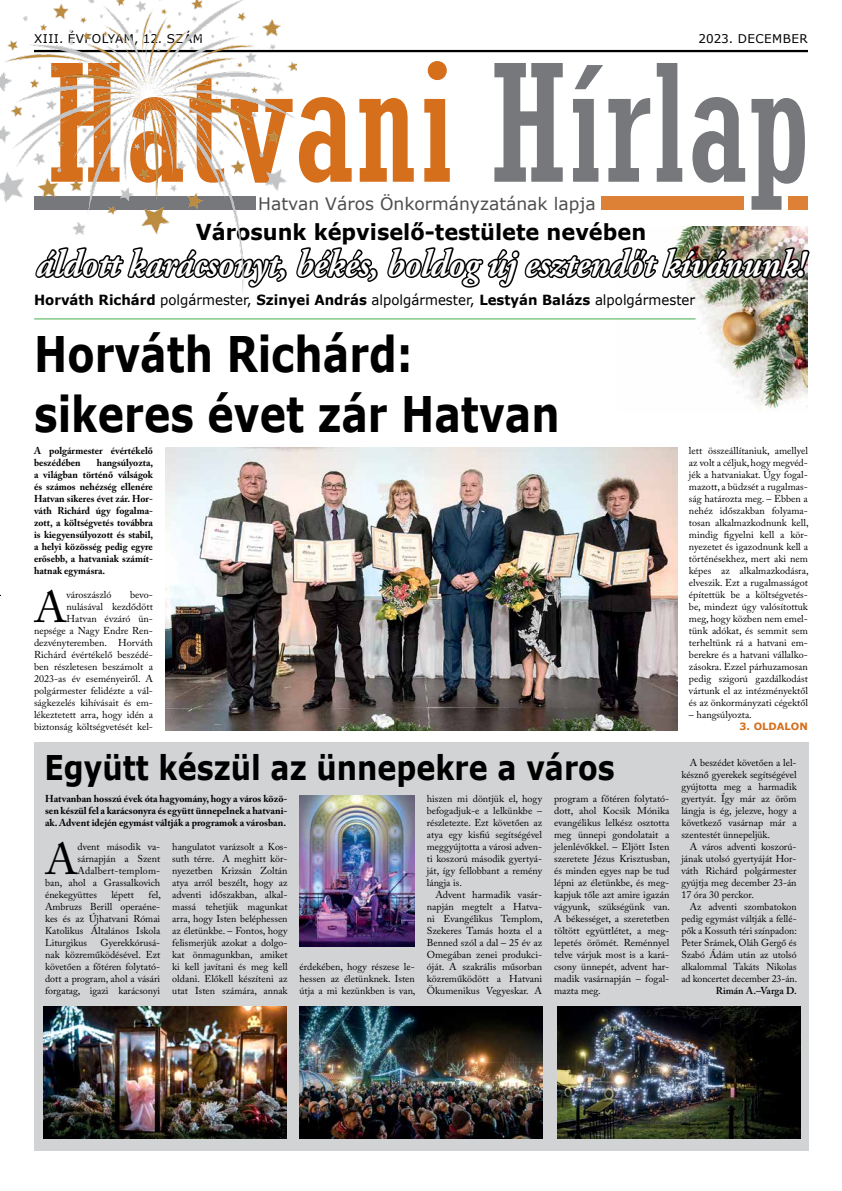
<style>
.page{position:relative;width:842px;height:1191px;background:#fff}
.page>*{position:absolute;margin:0;border:0;box-sizing:border-box;transform-origin:0 0}
.t1{font:700 49px/60px "Verdana";color:#000;scale:.81 1}
.t2{font:43.8px "Adobe Caslon Pro";color:#000}
.t3{font:italic 700 38px "Adobe Garamond Pro";color:#fff;scale:.91 1}
.t4{font:700 34px "Verdana";color:#000;scale:.84 1}
.t5{font:700 22px "Verdana";color:#000;scale:.95 1}
.t6{font:17.2px "Verdana";color:#4d4d4f}
.t7{font:14px "Verdana";color:#000;scale:.95 1}
.t8{font:12px "Verdana";letter-spacing:.035em;color:#000}
.t9{font:10px/12px "Adobe Caslon Pro";color:#000;text-align:justify}
.t10{font:700 10px/12px "Adobe Caslon Pro";color:#000;text-align:justify}
.t11{font:10px "Adobe Caslon Pro";letter-spacing:.02em;color:#000}
.t12{font:600 10px "Adobe Caslon Pro";color:#000}
.t13{font:700 10px "Verdana";color:#d66f1b}
.s1{font-weight:700}
</style>
<div class="page">
<img style="left:617px;top:226px;width:191px;height:185px">
<hr style="left:34px;top:50px;width:774px;height:2px;background:#000">
<div style="left:788px;top:196px;width:20px;height:14px;background:#dc8136"></div>
<svg style="left:296px;top:61px;width:154px;height:122px"></svg>
<svg style="left:494px;top:63px;width:311px;height:147px"></svg>
<svg style="left:296px;top:247px;width:82px;height:36px"></svg>
<img style="left:387px;top:246px;width:423px;height:43px">
<div style="left:34px;top:742px;width:774px;height:408px;background:#d1d3d4"></div>
<img style="left:300px;top:795px;width:115px;height:151px">
<img style="left:557px;top:1006px;width:243px;height:132px">
<img style="left:300px;top:1006px;width:242px;height:132px">
<img style="left:44px;top:1006px;width:242px;height:132px">
<img style="left:165px;top:448px;width:512px;height:282px">
<hr style="left:34px;top:319px;width:661px;height:1px;background:#41ad49">
<img style="left:0;top:0;width:296px;height:293px">
<p class="t8" style="left:34px;top:31px;width:170px">XIII. ÉVFOLYAM, 12. SZÁM</p>
<h3 class="t6" style="left:258px;top:191px;width:339px">Hatvan Város Önkormányzatának lapja</h3>
<p class="t8" style="left:698px;top:31px;width:111px">2023. DECEMBER</p>
<h3 class="t5" style="left:196px;top:216px;width:476px">Városunk képviselő-testülete nevében</h3>
<h3 class="t3" style="left:36px;top:242px;width:847px">áldott karácsonyt, békés, boldog új esztendőt kívánunk!</h3>
<h3 class="t7" style="left:34px;top:290px;width:697px"><span class="s1">Horváth Richárd</span> polgármester, <span class="s1">Szinyei András</span> alpolgármester, <span class="s1">Lestyán Balázs</span> alpolgármester</h3>
<h1 class="t1" style="left:34px;top:323px;width:650px">Horváth Richárd: sikeres évet zár Hatvan</h1>
<p class="t10" style="left:34px;top:445px;width:120px">A polgármester évértékelő beszédében</p>
<p class="t10" style="left:34px;top:457px;width:121px;text-indent:63px">hangsúlyozta, a világban történő válságok és számos nehézség ellenére Hatvan sikeres évet zár. Hor&shy;váth Richárd úgy fogalma&shy;zott, a költségvetés továbbra is kiegyensúlyozott és stabil, a helyi közösség pedig egyre erősebb, a hatvaniak számít&shy;hatnak egymásra.</p>
<h2 class="t2" style="left:34px;top:581px;width:34px">A</h2>
<p class="t9" style="left:67px;top:589px;width:47px">városzászló</p>
<p class="t9" style="left:34px;top:589px;width:120px;text-align:right">bevo-<br>nulásával kezdődött<br>Hatvan évzáró ün&shy;nepsége a Nagy Endre Ren&shy;dezvényteremben. Horváth<br>Richárd évértékelő beszédé&shy;ben részletesen beszámolt a<br>2023-as év eseményeiről. A polgármester felidézte a vál&shy;ságkezelés kihívásait és em&shy;lékeztetett arra, hogy idén a biztonság költségvetését kel-</p>
<h3 class="t4" style="left:44px;top:744px;width:680px">Együtt készül az ünnepekre a város</h3>
<p class="t10" style="left:45px;top:793px;width:244px">Hatvanban hosszú évek óta hagyomány, hogy a város közö&shy;sen készül fel a karácsonyra és együtt ünnepelnek a hatvani&shy;ak. Advent idején egymást váltják a programok a városban.</p>
<h2 class="t2" style="left:45px;top:833px;width:34px">A</h2>
<p class="t9" style="left:78px;top:841px;width:84px">dvent második va-</p>
<p class="t9" style="left:172px;top:841px;width:117px">hangulatot varázsolt a Kos&shy;suth térre. A meghitt kör&shy;nyezetben Krizsán Zoltán atya arról beszélt, hogy az adventi időszakban, alkal&shy;massá tehetjük magunkat arra, hogy Isten beléphessen az életünkbe. – Fontos, hogy felismerjük azokat a dolgo&shy;kat önmagunkban, amiket ki kell javítani és meg kell oldani. Előkell készíteni az utat Isten számára, annak</p>
<p class="t9" style="left:78px;top:853px;width:84px">sárnapján a Szent</p>
<p class="t11" style="left:78px;top:865px;width:84px">Adalbert-templom-</p>
<p class="t9" style="left:45px;top:877px;width:117px">ban, ahol a Grassalkovich</p>
<p class="t9" style="left:45px;top:889px;width:53px">énekegyüttes</p>
<p class="t9" style="left:111px;top:889px;width:24px">lépett</p>
<p class="t9" style="left:45px;top:889px;width:117px;text-indent:103px">fel, Ambruzs Berill operaéne&shy;kes és az Újhatvani Római Katolikus Általános Iskola Liturgikus</p>
<p class="t9" style="left:45px;top:937px;width:117px;text-indent:56px">Gyerekkórusá&shy;nak közreműködésével. Ezt követően a főtéren folytató&shy;dott a program, ahol a vásári forgatag, igazi karácsonyi</p>
<p class="t9" style="left:300px;top:961px;width:117px">érdekében, hogy részese le&shy;hessen az életünknek. Isten útja a mi kezünkben is van,</p>
<p class="t9" style="left:427px;top:793px;width:117px">hiszen mi döntjük el, hogy befogadjuk-e a lelkünkbe – részletezte. Ezt követően az atya egy kisfiú segítségével meggyújtotta a városi adven&shy;ti koszorú második gyertyá&shy;ját, így fellobbant a remény lángja is.</p>
<p class="t9" style="left:427px;top:889px;width:117px;text-indent:9px">Advent harmadik vasár&shy;napján megtelt a Hatva&shy;ni Evangélikus Templom, Szekeres Tamás hozta el a Benned szól a dal – 25 év az Omegában zenei produkci&shy;óját. A szakrális műsorban közreműködött a Hatvani Ökumenikus Vegyeskar. A</p>
<p class="t9" style="left:554px;top:793px;width:117px">program a főtéren folytató&shy;dott, ahol Kocsik Mónika evangélikus lelkész osztotta meg ünnepi gondolatait a jelenlévőkkel. – Eljött Isten szeretete Jézus Krisztusban, és minden egyes nap be tud lépni az életünkbe, és meg&shy;kapjuk tőle azt amire igazán vágyunk, szükségünk van.<br>A békességet, a szeretetben töltött együttlétet, a meg&shy;lepetés örömét. Reménnyel telve várjuk most is a kará&shy;csony ünnepét, advent har&shy;madik vasárnapján – fogal&shy;mazta meg.</p>
<p class="t9" style="left:689px;top:445px;width:121px">lett összeállítaniuk, amellyel az volt a céljuk, hogy megvéd&shy;jék a hatvaniakat. Úgy fogal&shy;mazott, a büdzsét a rugalmas&shy;ság határozta meg. – Ebben a nehéz időszakban folyama&shy;tosan alkalmazkodnunk kell, mindig figyelni kell a kör&shy;nyezetet és igazodnunk kell a történésekhez, mert aki nem képes az alkalmazkodásra, elveszik. Ezt a rugalmasságot építettük be a költségvetés&shy;be, mindezt úgy valósítottuk meg, hogy közben nem emel&shy;tünk adókat, és semmit sem terheltünk rá a hatvani em&shy;berekre és a hatvani vállalko&shy;zásokra. Ezzel párhuzamosan pedig szigorú gazdálkodást vártunk el az intézményektől és az önkormányzati cégektől</p>
<p class="t9" style="left:689px;top:709px;width:64px">– hangsúlyozta.</p>
<p class="t13" style="left:739px;top:719px;width:70px">3. OLDALON</p>
<p class="t9" style="left:681px;top:757px;width:117px;text-indent:8px">A beszédet követően a lel&shy;késznő gyerekek segítségével gyújtotta meg a harmadik gyertyát. Így már az öröm lángja is ég, jelezve, hogy a következő vasárnap már a szentestét ünnepeljük.</p>
<p class="t9" style="left:681px;top:841px;width:117px;text-indent:8px">A város adventi koszorú&shy;jának utolsó gyertyáját Hor&shy;váth Richárd polgármester gyújtja meg december 23-án 17 óra 30 perckor.</p>
<p class="t9" style="left:681px;top:901px;width:117px;text-indent:9px">Az adventi szombatokon pedig egymást váltják a fellé&shy;pők a Kossuth téri színpadon:<br>Peter Srámek, Oláh Gergő és Szabó Ádám után az utolsó alkalommal Takáts Nikolas ad koncertet december 23-án.</p>
<p class="t12" style="left:716px;top:985px;width:83px">Rimán A.–Varga D.</p>
</div>
